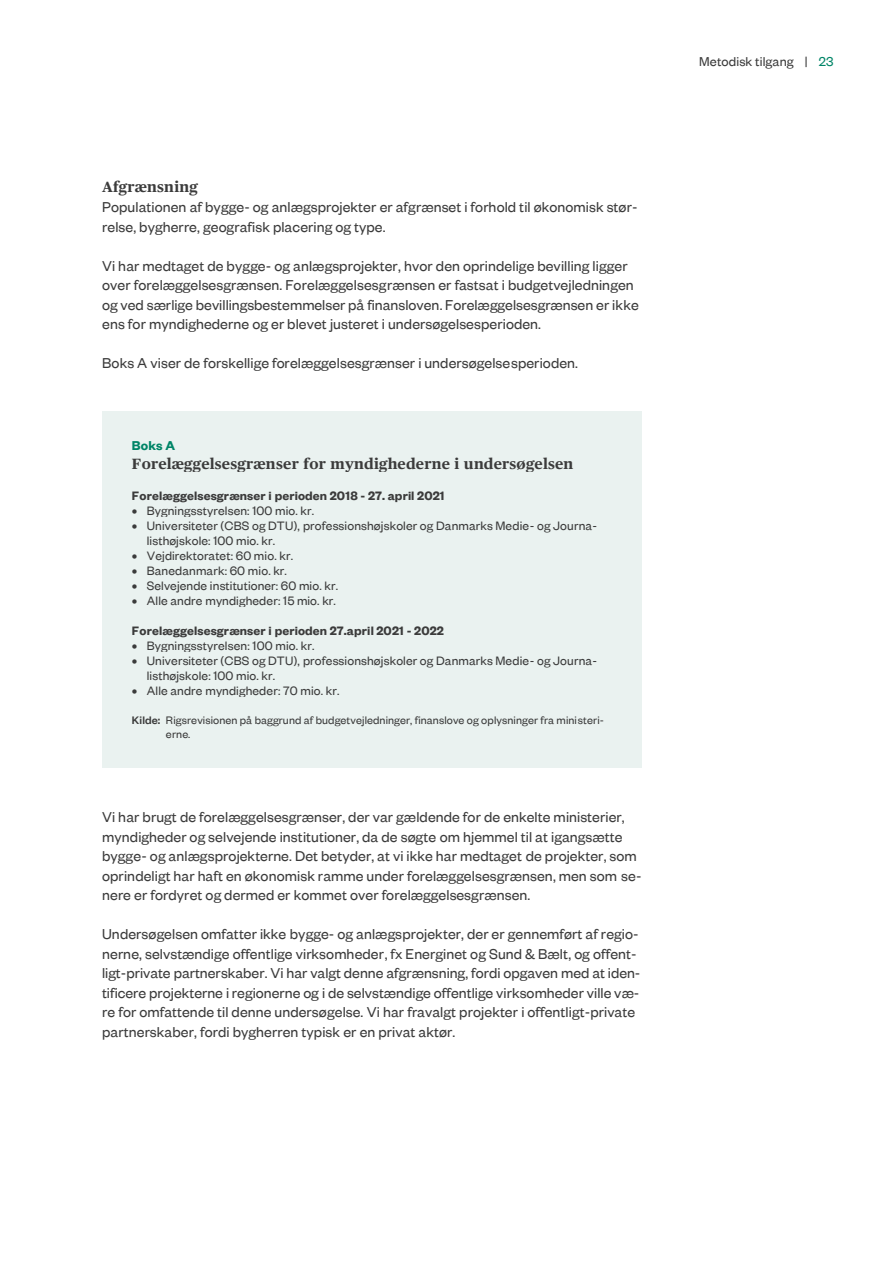
<style>
.page{position:relative;width:893px;height:1263px;background:#fff}
.page>*{position:absolute;margin:0;border:0;box-sizing:border-box;transform-origin:0 0}
.t1{font:15.9px/19.5px "Founders Grotesk";letter-spacing:.01em;color:#3b3b3b}
.t2{font:700 15px "Publico Text";letter-spacing:.01em;color:#3b3b3b}
.t3{font:14.25px "Founders Grotesk";letter-spacing:.01em;color:#3b3b3b}
.t4{font:600 14.25px "Founders Grotesk";color:#008567}
.t5{font:13.5px/15.1px "Founders Grotesk";letter-spacing:.01em;color:#3b3b3b}
.t6{font:600 13.5px "Founders Grotesk";letter-spacing:.01em;color:#3b3b3b}
.t7{font:12px/14.2px "Founders Grotesk";letter-spacing:.01em;color:#3b3b3b}
.s1{font-weight:500}
.s2{color:#008567}
</style>
<div class="page">
<div style="left:102px;top:411px;width:30px;height:26px;background:#eaf2f0"></div>
<div style="left:132px;top:411px;width:481px;height:26px;background:#eaf2f0"></div>
<div style="left:613px;top:411px;width:29px;height:26px;background:#eaf2f0"></div>
<div style="left:102px;top:437px;width:30px;height:304px;background:#eaf2f0"></div>
<div style="left:132px;top:437px;width:481px;height:16px;background:#eaf2f0"></div>
<div style="left:132px;top:453px;width:481px;height:20px;background:#eaf2f0"></div>
<div style="left:132px;top:473px;width:481px;height:15px;background:#eaf2f0"></div>
<div style="left:132px;top:488px;width:481px;height:15px;background:#eaf2f0"></div>
<div style="left:132px;top:503px;width:481px;height:15px;background:#eaf2f0"></div>
<div style="left:132px;top:518px;width:481px;height:15px;background:#eaf2f0"></div>
<div style="left:132px;top:533px;width:481px;height:15px;background:#eaf2f0"></div>
<div style="left:132px;top:548px;width:481px;height:15px;background:#eaf2f0"></div>
<div style="left:132px;top:563px;width:481px;height:15px;background:#eaf2f0"></div>
<div style="left:132px;top:578px;width:481px;height:15px;background:#eaf2f0"></div>
<div style="left:132px;top:593px;width:481px;height:15px;background:#eaf2f0"></div>
<div style="left:132px;top:608px;width:481px;height:15px;background:#eaf2f0"></div>
<div style="left:132px;top:623px;width:481px;height:15px;background:#eaf2f0"></div>
<div style="left:132px;top:638px;width:481px;height:15px;background:#eaf2f0"></div>
<div style="left:132px;top:653px;width:481px;height:15px;background:#eaf2f0"></div>
<div style="left:132px;top:668px;width:481px;height:15px;background:#eaf2f0"></div>
<div style="left:132px;top:683px;width:481px;height:15px;background:#eaf2f0"></div>
<div style="left:132px;top:698px;width:481px;height:15px;background:#eaf2f0"></div>
<div style="left:132px;top:713px;width:481px;height:14px;background:#eaf2f0"></div>
<div style="left:132px;top:727px;width:481px;height:14px;background:#eaf2f0"></div>
<div style="left:613px;top:437px;width:29px;height:304px;background:#eaf2f0"></div>
<div style="left:102px;top:741px;width:30px;height:27px;background:#eaf2f0"></div>
<div style="left:132px;top:741px;width:481px;height:27px;background:#eaf2f0"></div>
<div style="left:613px;top:741px;width:29px;height:27px;background:#eaf2f0"></div>
<h4 class="t2" style="left:102px;top:181px;width:97px">Afgrænsning</h4>
<p class="t1" style="left:102px;top:198px;width:537px">Populationen af bygge- og anlægsprojekter er afgrænset i forhold til økonomisk stør&shy;relse, bygherre, geografisk placering og type.</p>
<p class="t1" style="left:102px;top:256px;width:538px">Vi har medtaget de bygge- og anlægsprojekter, hvor den oprindelige bevilling ligger over forelæggelsesgrænsen. Forelæggelsesgrænsen er fastsat i budgetvejledningen og ved særlige bevillingsbestemmelser på finansloven. Forelæggelsesgrænsen er ikke ens for myndighederne og er blevet justeret i undersøgelsesperioden.</p>
<p class="t1" style="left:102px;top:354px;width:477px">Boks A viser de forskellige forelæggelsesgrænser i undersøgelsesperioden.</p>
<p class="t4" style="left:132px;top:436px;width:45px">Boks A</p>
<p class="t2" style="left:132px;top:457px;width:443px">Forelæggelsesgrænser for myndighederne i undersøgelsen</p>
<p class="t6" style="left:132px;top:487px;width:314px">Forelæggelsesgrænser i perioden 2018 - 27. april 2021</p>
<p class="t5" style="left:132px;top:503px;width:184px">• Bygningsstyrelsen: 100 mio. kr.</p>
<p class="t5" style="left:147px;top:518px;width:452px;text-indent:-15px">• Universiteter (CBS og DTU), professionshøjskoler og Danmarks Medie- og Journa&shy;listhøjskole: 100 mio. kr.</p>
<p class="t5" style="left:132px;top:548px;width:163px">• Vejdirektoratet: 60 mio. kr.</p>
<p class="t5" style="left:132px;top:563px;width:156px">• Banedanmark: 60 mio. kr.</p>
<p class="t5" style="left:132px;top:578px;width:208px">• Selvejende institutioner: 60 mio. kr.</p>
<p class="t5" style="left:132px;top:593px;width:205px">• Alle andre myndigheder: 15 mio. kr.</p>
<p class="t6" style="left:132px;top:622px;width:313px">Forelæggelsesgrænser i perioden 27.april 2021 - 2022</p>
<p class="t5" style="left:132px;top:638px;width:184px">• Bygningsstyrelsen: 100 mio. kr.</p>
<p class="t5" style="left:147px;top:653px;width:452px;text-indent:-15px">• Universiteter (CBS og DTU), professionshøjskoler og Danmarks Medie- og Journa&shy;listhøjskole: 100 mio. kr.</p>
<p class="t5" style="left:132px;top:683px;width:209px">• Alle andre myndigheder: 70 mio. kr.</p>
<p class="t7" style="left:166px;top:713px;width:439px;text-indent:-34px"><span class="s1">Kilde:</span> Rigsrevisionen på baggrund af budgetvejledninger, finanslove og oplysninger fra ministeri&shy;erne.</p>
<p class="t1" style="left:102px;top:808px;width:541px">Vi har brugt de forelæggelsesgrænser, der var gældende for de enkelte ministerier, myndigheder og selvejende institutioner, da de søgte om hjemmel til at igangsætte bygge- og anlægsprojekterne. Det betyder, at vi ikke har medtaget de projekter, som oprindeligt har haft en økonomisk ramme under forelæggelsesgrænsen, men som se&shy;nere er fordyret og dermed er kommet over forelæggelsesgrænsen.</p>
<p class="t1" style="left:102px;top:925px;width:540px">Undersøgelsen omfatter ikke bygge- og anlægsprojekter, der er gennemført af regio&shy;nerne, selvstændige offentlige virksomheder, fx Energinet og Sund &amp; Bælt, og offent&shy;ligt-private partnerskaber. Vi har valgt denne afgrænsning, fordi opgaven med at iden&shy;tificere projekterne i regionerne og i de selvstændige offentlige virksomheder ville væ&shy;re for omfattende til denne undersøgelse. Vi har fravalgt projekter i offentligt-private partnerskaber, fordi bygherren typisk er en privat aktør.</p>
<p class="t3" style="left:699px;top:53px;width:136px">Metodisk tilgang | <span class="s2">23</span></p>
</div>
